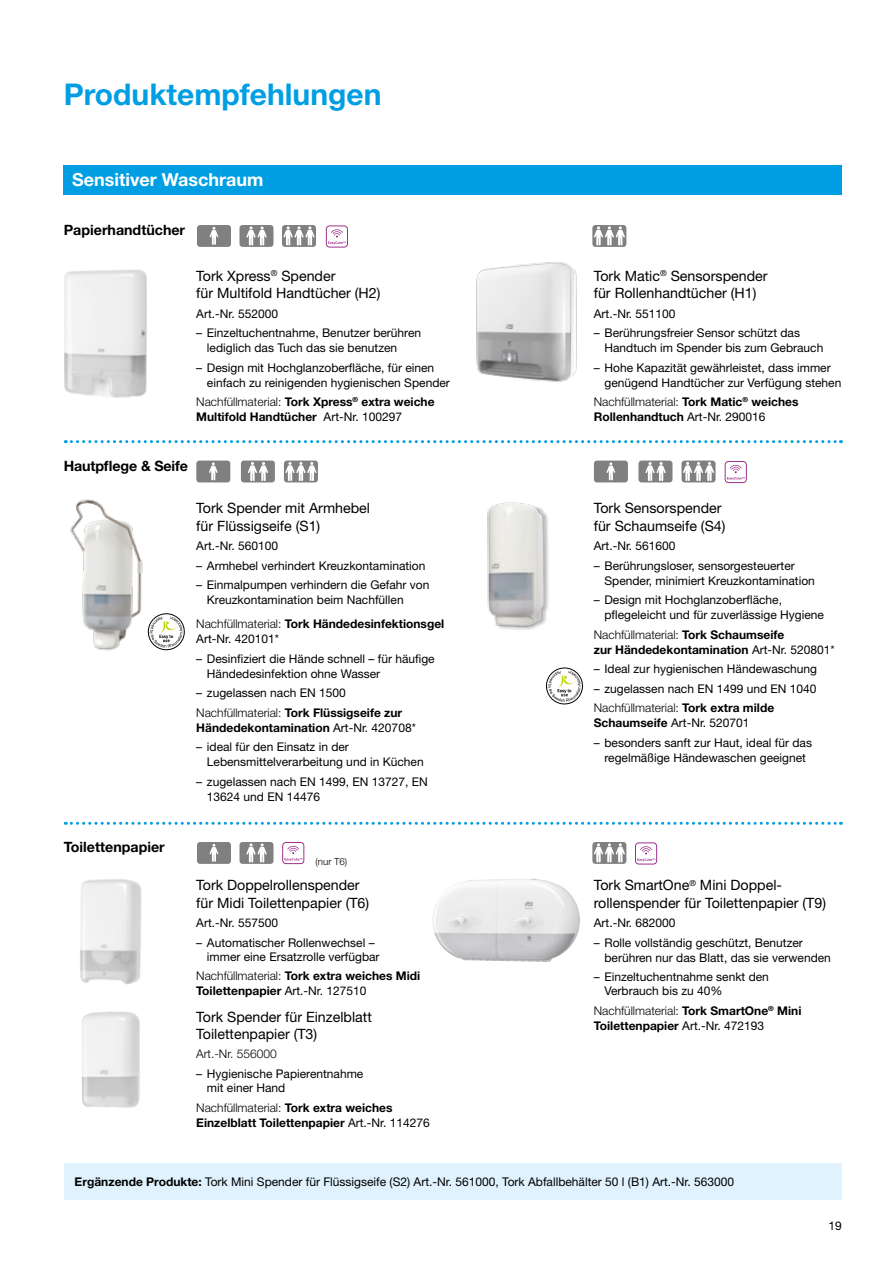
<style>
.page{position:relative;width:893px;height:1263px;background:#fff}
.page>*{position:absolute;margin:0;border:0;box-sizing:border-box;transform-origin:0 0}
.t1{font:700 30px "Helvetica Neue LT Std";color:#009ee3}
.t2{font:700 18px "Helvetica Neue LT Std";color:#fff}
.t3{font:14.25px/17.2px "Helvetica Neue LT Std";color:#000}
.t4{font:700 14.25px "Helvetica Neue LT Std";color:#000}
.t5{font:12px/15px "Helvetica Neue LT Std";color:#000}
.t6{font:700 12px/15px "Helvetica Neue LT Std";color:#000}
.t7{font:300 12px "Helvetica Neue LT Std";color:#000}
.t8{font:300 9.75px "Helvetica Neue LT Std";color:#000}
.s1{font-weight:300}
.s2{font-weight:400}
.s3{font-weight:700}
</style>
<div class="page">
<img style="left:432px;top:879px;width:99px;height:82px">
<img style="left:80px;top:879px;width:62px;height:106px">
<img style="left:82px;top:1011px;width:58px;height:97px">
<img style="left:65px;top:270px;width:82px;height:128px">
<img style="left:476px;top:242px;width:151px;height:140px">
<img style="left:487px;top:502px;width:62px;height:128px">
<img style="left:70px;top:499px;width:78px;height:152px">
<div style="left:197px;top:225px;width:34px;height:22px;background:#808080;border-radius:3px"></div>
<svg style="left:210px;top:227px;width:8px;height:18px"></svg>
<div style="left:239px;top:225px;width:34px;height:22px;background:#808080;border-radius:3px"></div>
<svg style="left:246px;top:226px;width:21px;height:20px"></svg>
<svg style="left:592px;top:225px;width:34px;height:22px"></svg>
<svg style="left:594px;top:226px;width:31px;height:19px"></svg>
<svg style="left:282px;top:225px;width:34px;height:22px"></svg>
<svg style="left:283px;top:226px;width:32px;height:19px"></svg>
<div style="left:681px;top:461px;width:34px;height:21px;background:#808080;border-radius:3px"></div>
<svg style="left:683px;top:462px;width:31px;height:19px"></svg>
<div style="left:638px;top:461px;width:34px;height:21px;background:#808080;border-radius:3px"></div>
<svg style="left:645px;top:462px;width:21px;height:19px"></svg>
<div style="left:239px;top:842px;width:34px;height:22px;background:#808080;border-radius:3px"></div>
<svg style="left:246px;top:843px;width:21px;height:19px"></svg>
<div style="left:197px;top:842px;width:34px;height:22px;background:#808080;border-radius:3px"></div>
<svg style="left:210px;top:844px;width:8px;height:18px"></svg>
<svg style="left:592px;top:842px;width:34px;height:22px"></svg>
<svg style="left:594px;top:843px;width:31px;height:19px"></svg>
<svg style="left:65px;top:440px;width:776px;height:3px"></svg>
<svg style="left:65px;top:822px;width:776px;height:3px"></svg>
<div style="left:594px;top:461px;width:34px;height:21px;background:#808080;border-radius:3px"></div>
<svg style="left:606px;top:462px;width:9px;height:18px"></svg>
<div style="left:284px;top:461px;width:34px;height:21px;background:#808080;border-radius:3px"></div>
<svg style="left:285px;top:462px;width:32px;height:19px"></svg>
<div style="left:241px;top:461px;width:34px;height:21px;background:#808080;border-radius:3px"></div>
<svg style="left:248px;top:462px;width:20px;height:19px"></svg>
<div style="left:196px;top:461px;width:34px;height:21px;background:#808080;border-radius:3px"></div>
<svg style="left:209px;top:462px;width:9px;height:18px"></svg>
<div style="left:64px;top:1164px;width:777px;height:36px;background:#dff2fd"></div>
<div style="left:64px;top:165px;width:778px;height:30px;background:#009ee3"></div>
<svg style="left:148px;top:613px;width:37px;height:37px"></svg>
<svg style="left:546px;top:667px;width:37px;height:38px"></svg>
<svg style="left:326px;top:225px;width:22px;height:23px"></svg>
<svg style="left:725px;top:461px;width:22px;height:22px"></svg>
<svg style="left:635px;top:842px;width:22px;height:22px"></svg>
<svg style="left:282px;top:842px;width:22px;height:22px"></svg>
<h1 class="t1" style="left:64px;top:76px;width:319px">Produktempfehlungen</h1>
<h2 class="t2" style="left:72px;top:169px;width:193px">Sensitiver Waschraum</h2>
<p class="t4" style="left:64px;top:221px;width:123px">Papierhandtücher</p>
<p class="t3" style="left:196px;top:267px;width:186px">Tork Xpress<sup>®</sup> Spender<br>für Multifold Handtücher (H2)</p>
<p class="t5" style="left:196px;top:306px;width:83px">Art.-Nr. 552000</p>
<p class="t5" style="left:207px;top:325px;width:216px;text-indent:-11px">– Einzeltuchentnahme, Benutzer berühren lediglich das Tuch das sie benutzen</p>
<p class="t5" style="left:207px;top:360px;width:244px;text-indent:-11px">– Design mit Hochglanzoberfläche, für einen einfach zu reinigenden hygienischen Spender</p>
<p class="t6" style="left:196px;top:394px;width:240px"><span class="s1">Nachfüllmaterial:</span> Tork Xpress<sup>®</sup> extra weiche<br>Multifold Handtücher <span class="s2">Art-Nr. 100297</span></p>
<p class="t4" style="left:64px;top:457px;width:126px">Hautpflege &amp; Seife</p>
<p class="t3" style="left:196px;top:499px;width:175px">Tork Spender mit Armhebel für Flüssigseife (S1)</p>
<p class="t5" style="left:196px;top:538px;width:83px">Art.-Nr. 560100</p>
<p class="t5" style="left:196px;top:558px;width:231px">– Armhebel verhindert Kreuzkontamination</p>
<p class="t5" style="left:207px;top:577px;width:224px;text-indent:-11px">– Einmalpumpen verhindern die Gefahr von<br>Kreuzkontamination beim Nachfüllen</p>
<p class="t6" style="left:196px;top:616px;width:249px"><span class="s1">Nachfüllmaterial:</span> Tork Händedesinfektionsgel<br><span class="s2">Art-Nr. 420101*</span></p>
<p class="t5" style="left:207px;top:651px;width:229px;text-indent:-11px">– Desinfiziert die Hände schnell – für häufige<br>Händedesinfektion ohne Wasser</p>
<p class="t5" style="left:196px;top:683px;width:207px;line-height:19.5px">– zugelassen nach EN 1500<br><span class="s1">Nachfüllmaterial:</span> <span class="s3">Tork Flüssigseife zur</span></p>
<p class="t6" style="left:196px;top:719px;width:221px">Händedekontamination <span class="s2">Art-Nr. 420708*</span></p>
<p class="t5" style="left:207px;top:739px;width:218px;text-indent:-11px">– ideal für den Einsatz in der<br>Lebensmittelverarbeitung und in Küchen</p>
<p class="t5" style="left:207px;top:774px;width:222px;text-indent:-11px">– zugelassen nach EN 1499, EN 13727, EN<br>13624 und EN 14476</p>
<p class="t4" style="left:64px;top:838px;width:103px">Toilettenpapier</p>
<p class="t8" style="left:315px;top:855px;width:33px">(nur T6)</p>
<p class="t3" style="left:196px;top:876px;width:174px">Tork Doppelrollenspender für Midi Toilettenpapier (T6)</p>
<p class="t5" style="left:196px;top:915px;width:83px">Art.-Nr. 557500</p>
<p class="t5" style="left:207px;top:935px;width:174px;line-height:14.2px;text-indent:-11px">– Automatischer Rollenwechsel – immer eine Ersatzrolle verfügbar</p>
<p class="t6" style="left:196px;top:968px;width:225px"><span class="s1">Nachfüllmaterial:</span> Tork extra weiches Midi<br>Toilettenpapier <span class="s2">Art.-Nr. 127510</span></p>
<p class="t3" style="left:196px;top:1008px;width:177px">Tork Spender für Einzelblatt<br>Toilettenpapier (T3)</p>
<p class="t7" style="left:196px;top:1047px;width:82px">Art.-Nr. 556000</p>
<p class="t5" style="left:207px;top:1066px;width:158px;line-height:14.2px;text-indent:-11px">– Hygienische Papierentnahme mit einer Hand</p>
<p class="t6" style="left:196px;top:1100px;width:235px"><span class="s1">Nachfüllmaterial:</span> Tork extra weiches<br>Einzelblatt Toilettenpapier <span class="s2">Art.-Nr. 114276</span></p>
<p class="t3" style="left:594px;top:267px;width:175px">Tork Matic<sup>®</sup> Sensorspender für Rollenhandtücher (H1)</p>
<p class="t5" style="left:594px;top:306px;width:83px">Art.-Nr. 551100</p>
<p class="t5" style="left:604px;top:325px;width:220px;text-indent:-11px">– Berührungsfreier Sensor schützt das<br>Handtuch im Spender bis zum Gebrauch</p>
<p class="t5" style="left:604px;top:360px;width:238px;text-indent:-11px">– Hohe Kapazität gewährleistet, dass immer genügend Handtücher zur Verfügung stehen</p>
<p class="t6" style="left:594px;top:394px;width:206px"><span class="s1">Nachfüllmaterial:</span> Tork Matic<sup>®</sup> weiches<br>Rollenhandtuch <span class="s2">Art-Nr. 290016</span></p>
<p class="t3" style="left:594px;top:499px;width:133px">Tork Sensorspender für Schaumseife (S4)</p>
<p class="t5" style="left:594px;top:538px;width:83px">Art.-Nr. 561600</p>
<p class="t5" style="left:604px;top:558px;width:212px;text-indent:-11px">– Berührungsloser, sensorgesteuerter<br>Spender, minimiert Kreuzkontamination</p>
<p class="t5" style="left:604px;top:592px;width:221px;text-indent:-11px">– Design mit Hochglanzoberfläche, pflegeleicht und für zuverlässige Hygiene</p>
<p class="t6" style="left:594px;top:626px;width:242px"><span class="s1">Nachfüllmaterial:</span> Tork Schaumseife<br>zur Händedekontamination <span class="s2">Art-Nr. 520801*</span></p>
<p class="t5" style="left:594px;top:661px;width:225px">– Ideal zur hygienischen Händewaschung</p>
<p class="t5" style="left:594px;top:678px;width:224px;line-height:19.5px">– zugelassen nach EN 1499 und EN 1040<br><span class="s1">Nachfüllmaterial:</span> <span class="s3">Tork extra milde</span></p>
<p class="t5" style="left:594px;top:715px;width:157px"><span class="s3">Schaumseife</span> Art-Nr. 520701</p>
<p class="t5" style="left:594px;top:735px;width:220px;text-align:center">– besonders sanft zur Haut, ideal für das regelmäßige Händewaschen geeignet</p>
<p class="t3" style="left:594px;top:876px;width:234px">Tork SmartOne<sup>®</sup> Mini Doppel&shy;rollenspender für Toilettenpapier (T9)</p>
<p class="t5" style="left:594px;top:915px;width:83px">Art.-Nr. 682000</p>
<p class="t5" style="left:604px;top:935px;width:228px;text-indent:-11px">– Rolle vollständig geschützt, Benutzer berühren nur das Blatt, das sie verwenden</p>
<p class="t5" style="left:604px;top:970px;width:166px;line-height:14.2px;text-indent:-11px">– Einzeltuchentnahme senkt den<br>Verbrauch bis zu 40%</p>
<p class="t6" style="left:594px;top:1003px;width:209px"><span class="s1">Nachfüllmaterial:</span> Tork SmartOne<sup>®</sup> Mini<br>Toilettenpapier <span class="s2">Art.-Nr. 472193</span></p>
<p class="t5" style="left:75px;top:1174px;width:661px"><span class="s3">Ergänzende Produkte:</span> Tork Mini Spender für Flüssigseife (S2) Art.-Nr. 561000, Tork Abfallbehälter 50 l (B1) Art.-Nr. 563000</p>
<p class="t5" style="left:829px;top:1218px;width:15px">19</p>
</div>
